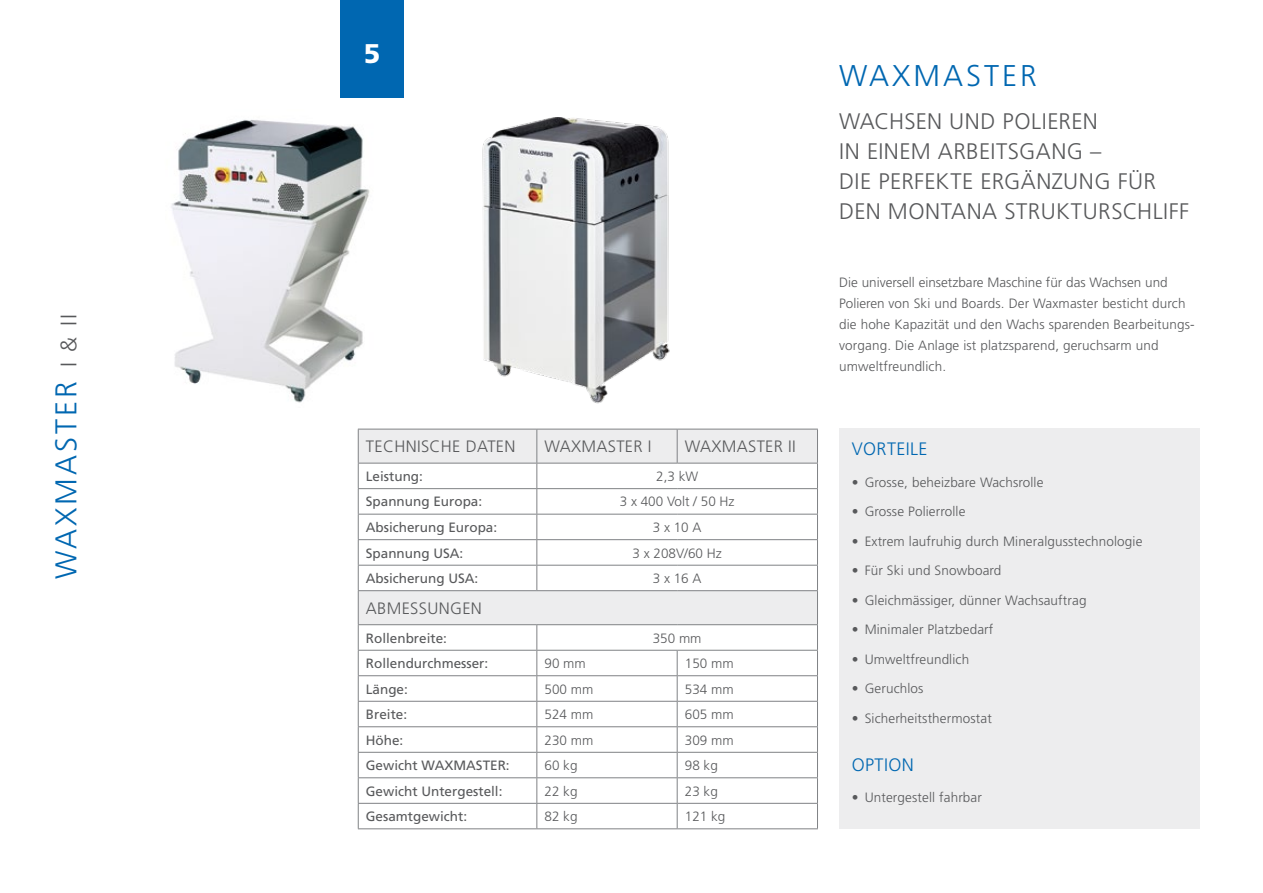
<style>
.page{position:relative;width:1263px;height:893px;background:#fff}
.page>*{position:absolute;margin:0;border:0;box-sizing:border-box;transform-origin:0 0}
.t1{font:300 30px "Frutiger LT Pro";letter-spacing:.1em;color:#0067b1}
.t2{font:900 27px "Frutiger LT Pro";color:#fff}
.t3{font:300 22.5px/30px "Frutiger LT Pro";letter-spacing:.025em;color:#58595b}
.t4{font:300 18px "Frutiger LT Pro";letter-spacing:.02em;color:#0067b1}
.t5{font:300 16.5px "Frutiger LT Pro";letter-spacing:.02em;color:#58595b}
.t6{font:300 13.5px/21px "Frutiger LT Pro";letter-spacing:.01em;color:#58595b}
.t7{font:13.5px "Frutiger LT Pro";color:#58595b}
.s1{font-size:22.5px;color:#58595b}
</style>
<div class="page">
<img style="left:482px;top:118px;width:188px;height:286px">
<svg style="left:359px;top:430px;width:458px;height:194px"></svg>
<hr style="left:358px;top:429px;width:179px;height:1px;background:#808285">
<hr style="left:358px;top:429px;width:1px;height:34px;background:#808285">
<hr style="left:537px;top:429px;width:140px;height:1px;background:#808285">
<hr style="left:536px;top:429px;width:1px;height:34px;background:#808285">
<hr style="left:677px;top:429px;width:141px;height:1px;background:#808285">
<hr style="left:677px;top:429px;width:1px;height:34px;background:#808285">
<hr style="left:817px;top:429px;width:1px;height:34px;background:#808285">
<hr style="left:358px;top:463px;width:179px;height:1px;background:#808285">
<hr style="left:537px;top:463px;width:140px;height:1px;background:#808285">
<hr style="left:677px;top:463px;width:141px;height:1px;background:#808285">
<hr style="left:358px;top:488px;width:179px;height:1px;background:#808285">
<hr style="left:537px;top:488px;width:140px;height:1px;background:#808285">
<hr style="left:677px;top:488px;width:141px;height:1px;background:#808285">
<hr style="left:358px;top:514px;width:179px;height:1px;background:#808285">
<hr style="left:537px;top:514px;width:140px;height:1px;background:#808285">
<hr style="left:677px;top:514px;width:141px;height:1px;background:#808285">
<hr style="left:358px;top:539px;width:179px;height:1px;background:#808285">
<hr style="left:537px;top:539px;width:140px;height:1px;background:#808285">
<hr style="left:677px;top:539px;width:141px;height:1px;background:#808285">
<hr style="left:358px;top:565px;width:179px;height:1px;background:#808285">
<svg style="left:358px;top:463px;width:1px;height:127px"></svg>
<hr style="left:537px;top:565px;width:140px;height:1px;background:#808285">
<svg style="left:536px;top:463px;width:1px;height:127px"></svg>
<hr style="left:677px;top:565px;width:141px;height:1px;background:#808285">
<svg style="left:817px;top:463px;width:1px;height:127px"></svg>
<hr style="left:358px;top:590px;width:179px;height:1px;background:#808285">
<hr style="left:358px;top:591px;width:1px;height:33px;background:#808285">
<hr style="left:537px;top:590px;width:140px;height:1px;background:#808285">
<hr style="left:677px;top:590px;width:141px;height:1px;background:#808285">
<hr style="left:817px;top:591px;width:1px;height:33px;background:#808285">
<hr style="left:358px;top:624px;width:179px;height:1px;background:#808285">
<hr style="left:537px;top:624px;width:140px;height:1px;background:#808285">
<hr style="left:677px;top:624px;width:141px;height:1px;background:#808285">
<hr style="left:358px;top:650px;width:179px;height:1px;background:#808285">
<hr style="left:537px;top:650px;width:140px;height:1px;background:#808285">
<hr style="left:677px;top:650px;width:141px;height:1px;background:#808285">
<hr style="left:358px;top:675px;width:179px;height:1px;background:#808285">
<hr style="left:537px;top:675px;width:140px;height:1px;background:#808285">
<hr style="left:677px;top:675px;width:141px;height:1px;background:#808285">
<hr style="left:358px;top:701px;width:179px;height:1px;background:#808285">
<hr style="left:537px;top:701px;width:140px;height:1px;background:#808285">
<hr style="left:677px;top:701px;width:141px;height:1px;background:#808285">
<hr style="left:358px;top:726px;width:179px;height:1px;background:#808285">
<hr style="left:537px;top:726px;width:140px;height:1px;background:#808285">
<hr style="left:677px;top:726px;width:141px;height:1px;background:#808285">
<hr style="left:358px;top:752px;width:179px;height:1px;background:#808285">
<hr style="left:537px;top:752px;width:140px;height:1px;background:#808285">
<hr style="left:677px;top:752px;width:141px;height:1px;background:#808285">
<hr style="left:358px;top:777px;width:179px;height:1px;background:#808285">
<hr style="left:537px;top:777px;width:140px;height:1px;background:#808285">
<hr style="left:677px;top:777px;width:141px;height:1px;background:#808285">
<hr style="left:358px;top:803px;width:179px;height:1px;background:#808285">
<svg style="left:358px;top:625px;width:1px;height:203px"></svg>
<hr style="left:537px;top:803px;width:140px;height:1px;background:#808285">
<svg style="left:536px;top:625px;width:1px;height:203px"></svg>
<hr style="left:677px;top:803px;width:141px;height:1px;background:#808285">
<svg style="left:677px;top:651px;width:1px;height:177px"></svg>
<svg style="left:817px;top:625px;width:1px;height:203px"></svg>
<hr style="left:358px;top:828px;width:179px;height:1px;background:#808285">
<hr style="left:537px;top:828px;width:140px;height:1px;background:#808285">
<hr style="left:677px;top:828px;width:141px;height:1px;background:#808285">
<div style="left:839px;top:429px;width:360px;height:400px;background:#ededee"></div>
<img style="left:171px;top:119px;width:199px;height:284px">
<div style="left:340px;top:0;width:64px;height:98px;background:#0067b1"></div>
<h1 class="t1" style="left:49px;top:579px;width:264px;rotate:-90deg">waxmaster <span class="s1">I &amp; II</span></h1>
<h2 class="t2" style="left:364px;top:37px;width:18px">5</h2>
<p class="t5" style="left:366px;top:437px;width:28px">TECHNI</p>
<p class="t5" style="left:421px;top:437px;width:93px">SCH E DATEN</p>
<p class="t5" style="left:544px;top:437px;width:106px">WAXMASTER I</p>
<p class="t5" style="left:685px;top:437px;width:108px">WAXMASTER II</p>
<p class="t7" style="left:366px;top:468px;width:59px">Leistung:</p>
<p class="t6" style="left:656px;top:466px;width:44px">2,3 kW</p>
<p class="t7" style="left:366px;top:494px;width:118px">Spannung Europa:</p>
<p class="t6" style="left:620px;top:491px;width:116px">3 x 400 Volt / 50 Hz</p>
<p class="t7" style="left:366px;top:519px;width:133px">Absicherung Europa:</p>
<p class="t6" style="left:653px;top:517px;width:50px">3 x 10 A</p>
<p class="t7" style="left:366px;top:545px;width:99px">Spannung USA:</p>
<p class="t6" style="left:632px;top:542px;width:91px">3 x 208V/60 Hz</p>
<p class="t7" style="left:366px;top:570px;width:114px">Absicherung USA:</p>
<p class="t6" style="left:653px;top:568px;width:50px">3 x 16 A</p>
<p class="t5" style="left:366px;top:599px;width:22px">Abmess</p>
<p class="t5" style="left:427px;top:599px;width:56px">ungen</p>
<p class="t7" style="left:366px;top:630px;width:83px">Rollenbreite:</p>
<p class="t6" style="left:653px;top:627px;width:50px">350 mm</p>
<p class="t7" style="left:366px;top:655px;width:124px">Rollendurchmesser:</p>
<p class="t6" style="left:544px;top:653px;width:43px">90 mm</p>
<p class="t6" style="left:685px;top:653px;width:50px">150 mm</p>
<p class="t7" style="left:366px;top:681px;width:44px">Länge:</p>
<p class="t6" style="left:544px;top:678px;width:50px">500 mm</p>
<p class="t6" style="left:685px;top:678px;width:50px">534 mm</p>
<p class="t7" style="left:366px;top:706px;width:43px">Breite:</p>
<p class="t6" style="left:544px;top:704px;width:50px">524 mm</p>
<p class="t6" style="left:685px;top:704px;width:50px">605 mm</p>
<p class="t7" style="left:366px;top:732px;width:39px">Höhe:</p>
<p class="t6" style="left:544px;top:729px;width:50px">230 mm</p>
<p class="t6" style="left:685px;top:729px;width:50px">309 mm</p>
<p class="t7" style="left:366px;top:757px;width:145px">Gewicht WAXMASTER:</p>
<p class="t6" style="left:544px;top:755px;width:35px">60 kg</p>
<p class="t6" style="left:685px;top:755px;width:35px">98 kg</p>
<p class="t7" style="left:366px;top:783px;width:138px">Gewicht Untergestell:</p>
<p class="t6" style="left:544px;top:781px;width:35px">22 kg</p>
<p class="t6" style="left:685px;top:781px;width:35px">23 kg</p>
<p class="t7" style="left:366px;top:808px;width:103px">Gesamtgewicht:</p>
<p class="t6" style="left:544px;top:806px;width:35px">82 kg</p>
<p class="t6" style="left:685px;top:806px;width:42px">121 kg</p>
<h1 class="t1" style="left:839px;top:58px;width:199px">WAXMASTER</h1>
<h3 class="t3" style="left:839px;top:106px;width:264px">Wachsen und Polieren in einem Arbeitsgang – die perfekte</h3>
<h3 class="t3" style="left:839px;top:166px;width:352px;text-indent:141px">Ergänzung für den MONTANA Strukturschliff</h3>
<p class="t6" style="left:839px;top:271px;width:357px">Die universell einsetzbare Maschine für das Wachsen und Polieren von Ski und Boards. Der Waxmaster besticht durch die hohe Kapazität und den Wachs sparenden Bearbeitungs&shy;vorgang. Die Anlage ist platzsparend, geruchsarm und umweltfreundlich.</p>
<h3 class="t4" style="left:852px;top:438px;width:74px">Vorteile</h3>
<p class="t6" style="left:852px;top:472px;width:193px">• G rosse, beheizbare Wachsrolle</p>
<p class="t6" style="left:852px;top:501px;width:115px">• G rosse Polierrolle</p>
<p class="t6" style="left:852px;top:531px;width:292px">• Extrem laufruhig durch Mineralgusstechnologie</p>
<p class="t6" style="left:852px;top:560px;width:151px">• Für Ski und Snowboard</p>
<p class="t6" style="left:852px;top:590px;width:236px">• G leichmässiger, dünner Wachsauftrag</p>
<p class="t6" style="left:852px;top:619px;width:143px">• Minimaler Platzbedarf</p>
<p class="t6" style="left:852px;top:649px;width:119px">• U mweltfreundlich</p>
<p class="t6" style="left:852px;top:678px;width:73px">• Geruchlos</p>
<p class="t6" style="left:852px;top:707px;width:141px">• Sicherheitsthermostat</p>
<h3 class="t4" style="left:852px;top:754px;width:63px">Option</h3>
<p class="t6" style="left:852px;top:787px;width:132px">• U ntergestell fahrbar</p>
</div>
